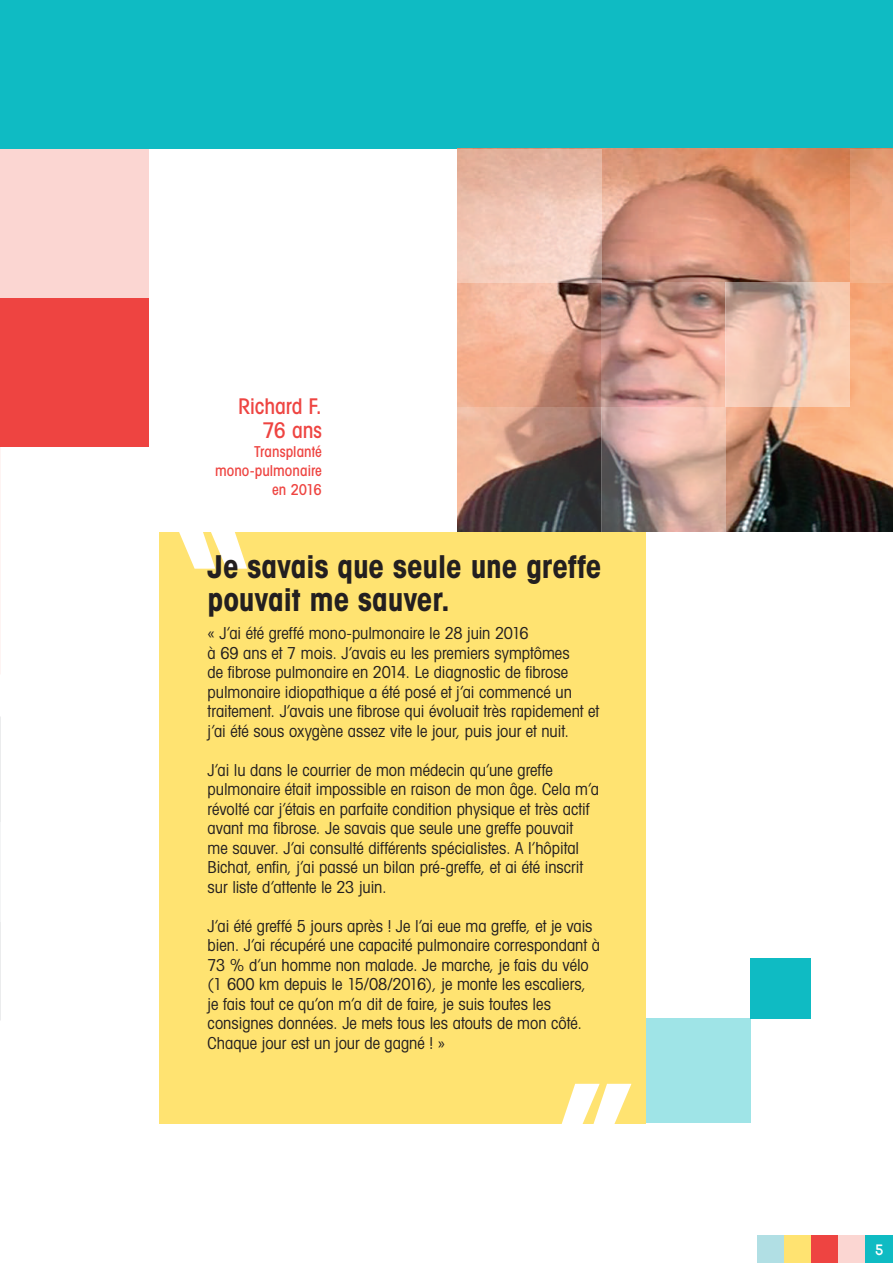
<style>
.page{position:relative;width:893px;height:1263px;background:#fff}
.page>*{position:absolute;margin:0;border:0;box-sizing:border-box;transform-origin:0 0}
.t1{font:700 condensed 172.05px "Avant Garde";color:#fff}
.t2{font:700 condensed 31.5px/33px "Avant Garde";letter-spacing:-.01em;color:#231f20}
.t3{font:500 condensed 21.6px/23.7px "Avant Garde";letter-spacing:-.005em;color:#ee4441;text-align:right}
.t4{font:condensed 16.5px/19.5px "Avant Garde";color:#231f20}
.t5{font:500 condensed 15px/18.9px "Avant Garde";letter-spacing:.005em;color:#ee4441;text-align:right}
.t6{font:700 15px "Comfortaa";color:#fff}
</style>
<div class="page">
<div style="left:750px;top:958px;width:61px;height:61px;background:#0fbbc3"></div>
<div style="left:0;top:0;width:893px;height:148px;background:#0fbbc3"></div>
<div style="left:757px;top:1236px;width:27px;height:27px;background:#b1dfe4"></div>
<div style="left:784px;top:1236px;width:27px;height:27px;background:#ffe371"></div>
<div style="left:811px;top:1236px;width:28px;height:27px;background:#ee4441"></div>
<div style="left:839px;top:1236px;width:27px;height:27px;background:#fbd6d2"></div>
<div style="left:866px;top:1236px;width:27px;height:27px;background:#0fbbc3"></div>
<div style="left:159px;top:532px;width:487px;height:591px;background:#ffe371"></div>
<img style="left:0;top:716px;width:1px;height:305px">
<img style="left:457px;top:149px;width:436px;height:382px">
<div style="left:0;top:298px;width:149px;height:148px;background:#ee4441"></div>
<div style="left:0;top:149px;width:149px;height:149px;background:#fbd6d2"></div>
<div style="left:646px;top:1019px;width:104px;height:104px;background:#9fe4e7"></div>
<svg style="left:457px;top:407px;width:144px;height:124px;background:#84695e"></svg>
<svg style="left:457px;top:149px;width:144px;height:133px;background:#edc4b3"></svg>
<div style="left:850px;top:149px;width:43px;height:133px;background:linear-gradient(to bottom,#e1966e,#fbbb96)"></div>
<svg style="left:726px;top:282px;width:124px;height:125px;background:#e7bfac"></svg>
<svg style="left:601px;top:407px;width:125px;height:124px;background:#c1a097"></svg>
<svg style="left:601px;top:282px;width:125px;height:125px;background:#ca968a"></svg>
<div style="left:0;top:823px;width:32px;height:99px;background:#fff"></div>
<svg style="left:561px;top:1123px;width:70px;height:1px"></svg>
<h3 class="t3" style="left:238px;top:394px;width:85px">Richard F.<br>76 ans</h3>
<p class="t5" style="left:215px;top:442px;width:108px">Transplanté mono-pulmonaire en 2016</p>
<h1 class="t1" style="left:174px;top:480px;width:78px">“</h1>
<h2 class="t2" style="left:208px;top:549px;width:396px">Je savais que seule une greffe pouvait me sauver.</h2>
<p class="t4" style="left:208px;top:623px;width:393px">« J’ai été greffé mono-pulmonaire le 28 juin 2016<br>à 69 ans et 7 mois. J’avais eu les premiers symptômes<br>de fibrose pulmonaire en 2014. Le diagnostic de fibrose pulmonaire idiopathique a été posé et j’ai commencé un traitement. J’avais une fibrose qui évoluait très rapidement et j’ai été sous oxygène assez vite le jour, puis jour et nuit.</p>
<p class="t4" style="left:208px;top:759px;width:393px">J’ai lu dans le courrier de mon médecin qu’une greffe pulmonaire était impossible en raison de mon âge. Cela m’a révolté car j’étais en parfaite condition physique et très actif avant ma fibrose. Je savais que seule une greffe pouvait<br>me sauver. J’ai consulté différents spécialistes. A l’hôpital Bichat, enfin, j’ai passé un bilan pré-greffe, et ai été inscrit sur liste d’attente le 23 juin.</p>
<p class="t4" style="left:208px;top:915px;width:394px">J’ai été greffé 5 jours après ! Je l’ai eue ma greffe, et je vais bien. J’ai récupéré une capacité pulmonaire correspondant à 73 % d’un homme non malade. Je marche, je fais du vélo (1 600 km depuis le 15/08/2016), je monte les escaliers, je fais tout ce qu’on m’a dit de faire, je suis toutes les consignes données. Je mets tous les atouts de mon côté.<br>Chaque jour est un jour de gagné ! »</p>
<p class="t6" style="left:876px;top:1241px;width:9px">5</p>
</div>
